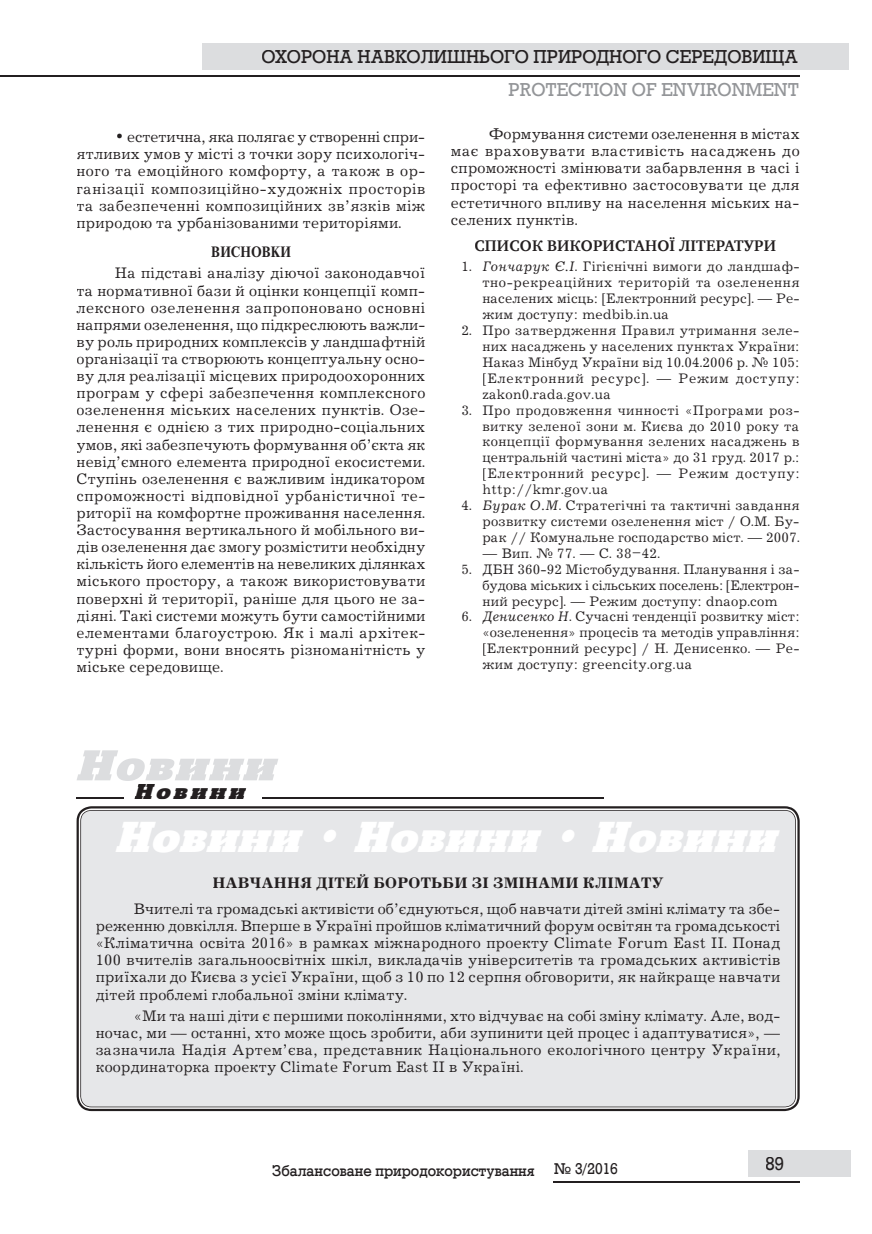
<style>
.page{position:relative;width:872px;height:1234px;background:#fff}
.page>*{position:absolute;margin:0;border:0;box-sizing:border-box;transform-origin:0 0}
.t1{font:italic 800 42px "Rodeo";color:#fff;scale:.96 1}
.t2{font:italic 800 21px "Rodeo";color:#231f20}
.t3{font:18px "DIA Rodeo";color:#231f20}
.t4{font:18px "DIA Rodeo";color:#939598}
.t5{font:15.75px/17.1px "Journal C";letter-spacing:.015em;color:#231f20;text-align:justify}
.t6{font:700 15.75px "Journal C";letter-spacing:.015em;color:#231f20}
.t7{font:700 15.75px "Charter C";letter-spacing:.015em;color:#231f20}
.t8{font:15px "DIA Rodeo";color:#231f20}
.t9{font:700 15px "Newton C";color:#231f20;scale:.9 1}
.t10{font:14.25px/15.9px "Journal C";letter-spacing:.025em;color:#231f20;text-align:justify}
.s1{font-family:"DIA Rodeo"}
.s2{font-style:italic}
</style>
<div class="page">
<hr style="left:0;top:75px;width:799px;height:2px;background:#231f20">
<div style="left:748px;top:1149px;width:102px;height:27px;background:#dcdddf"></div>
<hr style="left:553px;top:1180px;width:246px;height:2px;background:#231f20">
<div style="left:202px;top:43px;width:647px;height:27px;background:#dcdddf"></div>
<svg style="left:77px;top:806px;width:722px;height:304px;background:#7a7878"></svg>
<div style="left:80px;top:809px;width:716px;height:298px;background:#e6e7e9"></div>
<hr style="left:77px;top:796px;width:47px;height:2px;background:#231f20">
<hr style="left:262px;top:796px;width:341px;height:2px;background:#231f20">
<svg style="left:77px;top:750px;width:201px;height:30px"></svg>
<div style="left:213px;top:874px;width:450px;height:16px;background:#e6e7e9"></div>
<div style="left:135px;top:903px;width:644px;height:14px;background:#e6e7e9"></div>
<div style="left:96px;top:920px;width:684px;height:14px;background:#e6e7e9"></div>
<div style="left:97px;top:937px;width:683px;height:14px;background:#e6e7e9"></div>
<div style="left:97px;top:954px;width:683px;height:14px;background:#e6e7e9"></div>
<div style="left:96px;top:971px;width:684px;height:14px;background:#e6e7e9"></div>
<div style="left:96px;top:988px;width:310px;height:14px;background:#e6e7e9"></div>
<div style="left:135px;top:1009px;width:644px;height:15px;background:#e6e7e9"></div>
<div style="left:96px;top:1026px;width:684px;height:15px;background:#e6e7e9"></div>
<div style="left:96px;top:1044px;width:684px;height:14px;background:#e6e7e9"></div>
<div style="left:96px;top:1061px;width:427px;height:14px;background:#e6e7e9"></div>
<p class="t3" style="left:262px;top:47px;width:538px">ОХОРОНА НАВКОЛИШНЬОГО ПРИРОДНОГО СЕРЕДОВИЩА</p>
<p class="t5" style="left:77px;top:129px;width:350px;text-indent:38px"><span class="s1">•</span> естетична, яка полягає у створенні спри&shy;ятливих умов у місті з точки зору психологіч&shy;ного та емоційного комфорту, а також в ор&shy;ганізації композиційно-художніх просторів та забезпеченні композиційних зв’язків між природою та урбанізованими територіями.</p>
<p class="t9" style="left:211px;top:243px;width:91px">ВИСНОВКИ</p>
<p class="t5" style="left:77px;top:265px;width:350px;text-indent:38px">На підставі аналізу діючої законодавчої та нормативної бази й оцінки концепції комп&shy;лексного озеленення запропоновано основні напрями озеленення, що підкреслюють важли&shy;ву роль природних комплексів у ландшафтній організації та створюють концептуальну осно&shy;ву для реалізації місцевих природоохоронних програм у сфері забезпечення комплексного озеленення міських населених пунктів. Озе&shy;ленення є однією з тих природно-соціальних умов, які забезпечують формування об’єкта як невід’ємного елемента природної екосистеми.<br>Ступінь озеленення є важливим індикатором спроможності відповідної урбаністичної те&shy;риторії на комфортне проживання населення.<br>Застосування вертикального й мобільного ви&shy;дів озеленення дає змогу розмістити необхідну кількість його елементів на невеликих ділянках міського простору, а також використовувати поверхні й території, раніше для цього не за&shy;діяні. Такі системи можуть бути самостійними елементами благоустрою. Як і малі архітек&shy;турні форми, вони вносять різноманітність у міське середовище.</p>
<p class="t4" style="left:508px;top:79px;width:292px">PROTECTION OF ENVIRONMENT</p>
<p class="t5" style="left:451px;top:126px;width:350px;text-indent:38px">Формування системи озеленення в містах має враховувати властивість насаджень до спроможності змінювати забарвлення в часі і просторі та ефективно застосовувати це для естетичного впливу на населення міських на&shy;селених пунктів.</p>
<p class="t7" style="left:474px;top:237px;width:303px">СПИСОК ВИКОРИСТАНОЇ ЛІТЕРАТУРИ</p>
<p class="t10" style="left:482px;top:259px;width:319px;text-indent:-21px">1. <span class="s2">Гончарук Є.І</span>. Гігієнічні вимоги до ландшаф&shy;тно-рекреаційних територій та озеленення населених місць: [Електронний ресурс]. — Ре&shy;жим доступу: medbib.in.ua</p>
<p class="t10" style="left:482px;top:323px;width:319px;text-indent:-21px">2. Про затвердження Правил утримання зеле&shy;них насаджень у населених пунктах України:<br>Наказ Мінбуд України від 10.04.2006 р. № 105: [Електронний ресурс]. — Режим доступу: zakon0.rada.gov.ua</p>
<p class="t10" style="left:482px;top:402px;width:319px;text-indent:-21px">3. Про продовження чинності «Програми роз&shy;витку зеленої зони м. Києва до 2010 року та концепції формування зелених насаджень в центральній частині міста» до 31 груд. 2017 р.: [Електронний ресурс]. — Режим доступу: http://kmr.gov.ua</p>
<p class="t10" style="left:482px;top:498px;width:319px;text-indent:-21px">4. <span class="s2">Бурак О.М</span>. Стратегічні та тактичні завдання розвитку системи озеленення міст / О.М. Бу&shy;рак // Комунальне господарство міст. — 2007.</p>
<p class="t10" style="left:482px;top:545px;width:179px">— Вип. № 77. — С. 38–42.</p>
<p class="t10" style="left:482px;top:561px;width:319px;text-indent:-21px">5. ДБН 360-92 Містобудування. Планування і за&shy;будова міських і сільських поселень: [Електрон&shy;ний ресурс]. — Режим доступу: dnaop.com</p>
<p class="t10" style="left:482px;top:609px;width:319px;text-indent:-21px">6. <span class="s2">Денисенко Н</span>. Сучасні тенденції розвитку міст: «озеленення» процесів та методів управління: [Електронний ресурс] / Н. Денисенко. — Ре&shy;жим доступу: greencity.org.ua</p>
<h2 class="t2" style="left:134px;top:778px;width:118px">Новини</h2>
<h1 class="t1" style="left:115px;top:812px;width:703px">Новини • Новини • Новини</h1>
<p class="t6" style="left:212px;top:874px;width:452px">НАВЧАННЯ ДІТЕЙ БОРОТЬБИ ЗІ ЗМІНАМИ КЛІМАТУ</p>
<p class="t5" style="left:96px;top:900px;width:686px;text-indent:38px">Вчителі та громадські активісти об’єднуються, щоб навчати дітей зміні клімату та збе&shy;реженню довкілля. Вперше в Україні пройшов кліматичний форум освітян та громадськості «Кліматична освіта 2016» в рамках міжнародного проекту Climate Forum East II. Понад 100 вчителів загальноосвітніх шкіл, викладачів університетів та громадських активістів приїхали до Києва з усієї України, щоб з 10 по 12 серпня обговорити, як найкраще навчати дітей проблемі глобальної зміни клімату.</p>
<p class="t5" style="left:96px;top:1007px;width:686px;text-indent:38px">«Ми та наші діти є першими поколіннями, хто відчуває на собі зміну клімату. Але, вод&shy;ночас, ми — останні, хто може щось зробити, аби зупинити цей процес і адаптуватися», — зазначила Надія Артем’єва, представник Національного екологічного центру України, координаторка проекту Climate Forum East II в Україні.</p>
<p class="t8" style="left:272px;top:1161px;width:264px">Збалансоване природокористування</p>
<p class="t8" style="left:554px;top:1160px;width:65px">№ 3/2016</p>
<p class="t3" style="left:765px;top:1153px;width:20px">89</p>
</div>
